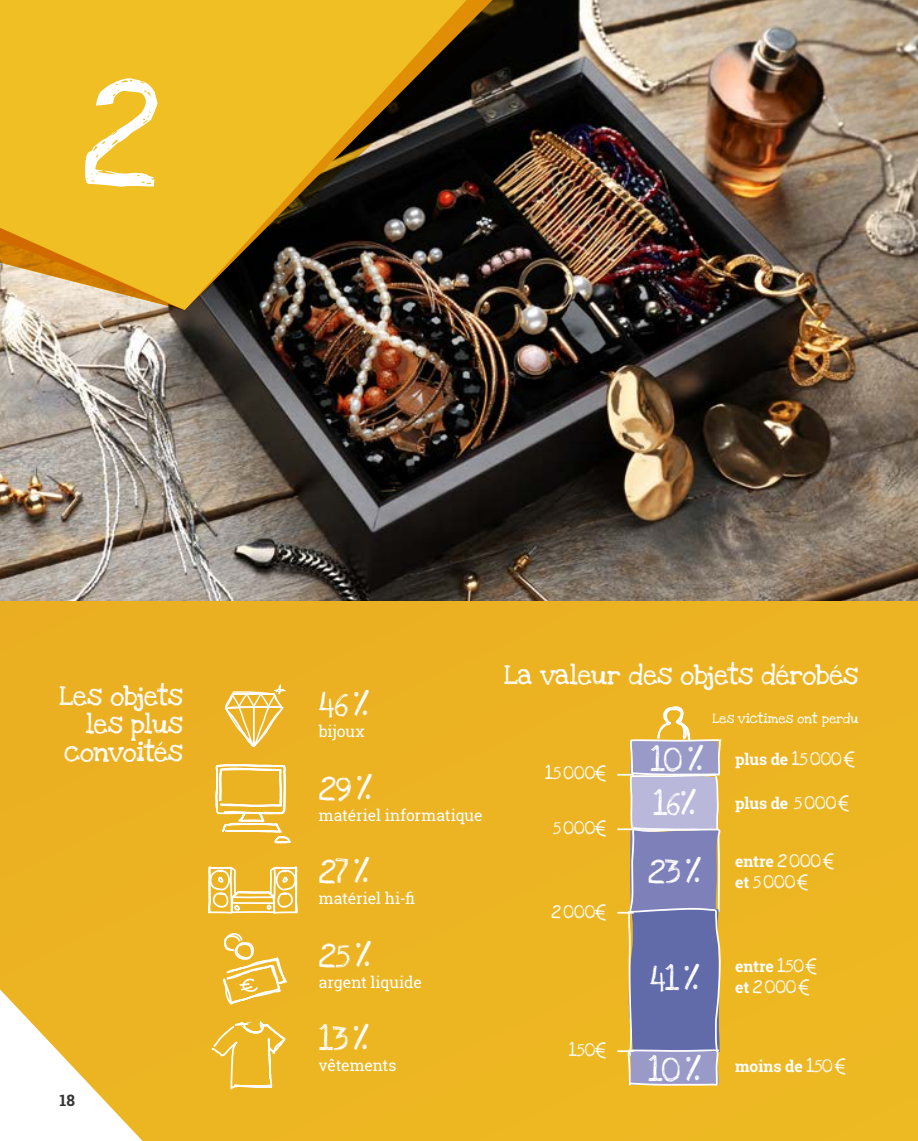
<style>
.page{position:relative;width:918px;height:1141px;background:#ecb422}
.page>*{position:absolute;margin:0;border:0;box-sizing:border-box;transform-origin:0 0}
.t1{font:157.5px "Love Ya Like A Sister";color:#fff}
.t2{font:35px/67px "Love Ya Like A Sister";letter-spacing:-.03em;color:#fff}
.t3{font:28px/28px "Love Ya Like A Sister";letter-spacing:-.015em;color:#fff;text-align:right}
.t4{font:19.25px "Love Ya Like A Sister";letter-spacing:-.015em;color:#fff}
.t5{font:15.75px "Roboto Slab";letter-spacing:-.005em;color:#fff}
.t6{font:700 15.75px "Roboto Slab";letter-spacing:-.01em;color:#fff}
.t7{font:700 15.75px "Roboto Slab";color:#333}
.t8{font:14px "Love Ya Like A Sister";letter-spacing:.005em;color:#fff}
.s1{font-family:"Love Ya Like A Sister";font-weight:400;font-size:19.25px}
.s2{font-family:"Roboto Slab";font-weight:700;font-size:15.75px}
</style>
<div class="page">
<img style="left:0;top:0;width:917px;height:601px">
<div style="left:0;top:0;width:185px;height:96px;background:#efbf23"></div>
<img style="left:185px;top:0;width:389px;height:310px">
<svg style="left:0;top:96px;width:185px;height:214px;background:#ebbb32"></svg>
<svg style="left:147px;top:673px;width:170px;height:419px;background:#edb832"></svg>
<svg style="left:617px;top:669px;width:107px;height:418px;background:#a89a90"></svg>
<h1 class="t1" style="left:82px;top:40px;width:80px">2</h1>
<h3 class="t3" style="left:60px;top:683px;width:125px">Les objets les plus convoités</h3>
<h2 class="t2" style="left:319px;top:672px;width:52px">46%</h2>
<p class="t5" style="left:319px;top:721px;width:47px">bijoux</p>
<h2 class="t2" style="left:319px;top:756px;width:55px">29%</h2>
<p class="t5" style="left:319px;top:804px;width:165px">matériel informatique</p>
<p class="t7" style="left:60px;top:1090px;width:17px">18</p>
<h2 class="t2" style="left:319px;top:839px;width:53px">27%</h2>
<p class="t5" style="left:319px;top:888px;width:98px">matériel hi-fi</p>
<h2 class="t2" style="left:319px;top:923px;width:54px">25%</h2>
<p class="t5" style="left:319px;top:971px;width:105px">argent liquide</p>
<h2 class="t2" style="left:319px;top:1006px;width:52px">13%</h2>
<p class="t5" style="left:319px;top:1055px;width:79px">vêtements</p>
<h3 class="t3" style="left:504px;top:661px;width:356px">La valeur des objets dérobés</h3>
<p class="t4" style="left:545px;top:761px;width:63px">15000€</p>
<p class="t4" style="left:553px;top:817px;width:55px">5000€</p>
<p class="t4" style="left:551px;top:900px;width:56px">2000€</p>
<p class="t4" style="left:569px;top:1039px;width:39px">150€</p>
<h2 class="t2" style="left:650px;top:727px;width:55px">10%</h2>
<h2 class="t2" style="left:648px;top:772px;width:55px">16%<br>23%</h2>
<p class="t8" style="left:712px;top:710px;width:147px">Les victimes ont perdu</p>
<p class="t6" style="left:735px;top:748px;width:122px">plus de <span class="s1">15000€</span></p>
<p class="t6" style="left:735px;top:792px;width:116px">plus de <span class="s1">5000€</span></p>
<p class="t6" style="left:735px;top:851px;width:101px">entre <span class="s1">2000€</span></p>
<p class="t4" style="left:735px;top:870px;width:75px"><span class="s2">et</span> 5000€</p>
<h2 class="t2" style="left:650px;top:946px;width:51px">41%</h2>
<h2 class="t2" style="left:648px;top:1037px;width:55px">10%</h2>
<p class="t6" style="left:735px;top:955px;width:84px">entre <span class="s1">150€</span></p>
<p class="t4" style="left:735px;top:975px;width:76px"><span class="s2">et</span> 2000€</p>
<p class="t6" style="left:735px;top:1056px;width:113px">moins de <span class="s1">150€</span></p>
</div>
